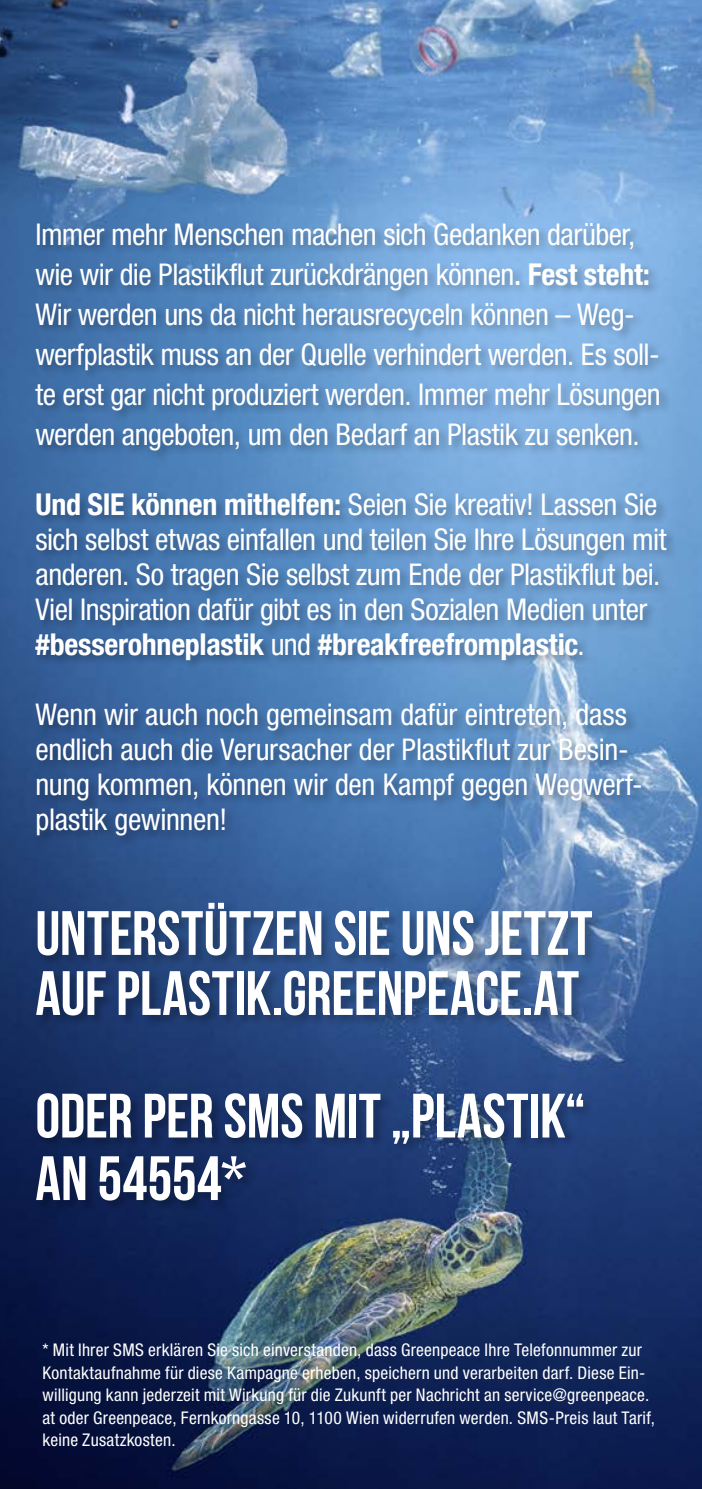
<style>
.page{position:relative;width:702px;height:1489px;background:#fff}
.page>*{position:absolute;margin:0;border:0;box-sizing:border-box;transform-origin:0 0}
.t1{font:62.5px/60px "Bebas Neue";letter-spacing:-.005em;color:#fff}
.t2{font:condensed 30px/35px "Helvetica Neue LT Std";letter-spacing:-.015em;color:#fff}
.t3{font:700 condensed 30px "Helvetica Neue LT Com";letter-spacing:-.01em;color:#fff}
.t4{font:condensed 17.5px/22.5px "Helvetica Neue LT Std";letter-spacing:.01em;color:#fff}
.s1{font-family:"Helvetica Neue LT Com";font-weight:500}
.s2{font-family:"Helvetica Neue LT Com";font-weight:700}
.s3{font-family:"Helvetica Neue LT Std";font-weight:400}
</style>
<div class="page">
<img style="left:0;top:0;width:702px;height:1488px">
<div style="left:34px;top:220px;width:644px;height:990px;background:#000;opacity:.27"></div>
<p class="t2" style="left:35px;top:214px;width:626px;line-height:40px">Immer mehr Menschen machen sich Gedanken darüber, wie wir die Plastikflut zurückdrängen können<span class="s1">.</span> <span class="s2">Fest steht:<br></span>Wir werden uns da nicht herausrecyceln können – Weg&shy;werfplastik muss an der Quelle verhindert werden. Es soll&shy;te erst gar nicht produziert werden. Immer mehr Lösungen werden angeboten, um den Bedarf an Plastik zu senken.</p>
<p class="t2" style="left:35px;top:486px;width:632px"><span class="s2">Und SIE können mithelfen:</span> Seien Sie kreativ! Lassen Sie sich selbst etwas einfallen und teilen Sie Ihre Lösungen mit anderen. So tragen Sie selbst zum Ende der Plastikflut bei.<br>Viel Inspiration dafür gibt es in den Sozialen Medien unter</p>
<p class="t3" style="left:35px;top:626px;width:550px">#besserohneplastik <span class="s3">und</span> #breakfreefromplastic<span class="s3">.</span></p>
<p class="t2" style="left:35px;top:696px;width:609px">Wenn wir auch noch gemeinsam dafür eintreten, dass endlich auch die Verursacher der Plastikflut zur Besin&shy;nung kommen, können wir den Kampf gegen Wegwerf&shy;plastik gewinnen!</p>
<h1 class="t1" style="left:35px;top:902px;width:558px">UNTERSTÜTZEN SIE UNS JETZT<br>AUF PLASTIK.GREENPEACE.AT</h1>
<h1 class="t1" style="left:35px;top:1083px;width:551px;line-height:62.5px">ODER PER SMS MIT „PLASTIK“<br>AN 54554*</h1>
<p class="t4" style="left:43px;top:1338px;width:614px">* Mit Ihrer SMS erklären Sie sich einverstanden, dass Greenpeace Ihre Telefonnummer zur Kontaktaufnahme für diese Kampagne erheben, speichern und verarbeiten darf. Diese Ein&shy;willigung kann jederzeit mit Wirkung für die Zukunft per Nachricht an service@greenpeace. at oder Greenpeace, Fernkorngasse 10, 1100 Wien widerrufen werden. SMS-Preis laut Tarif, keine Zusatzkosten.</p>
</div>
